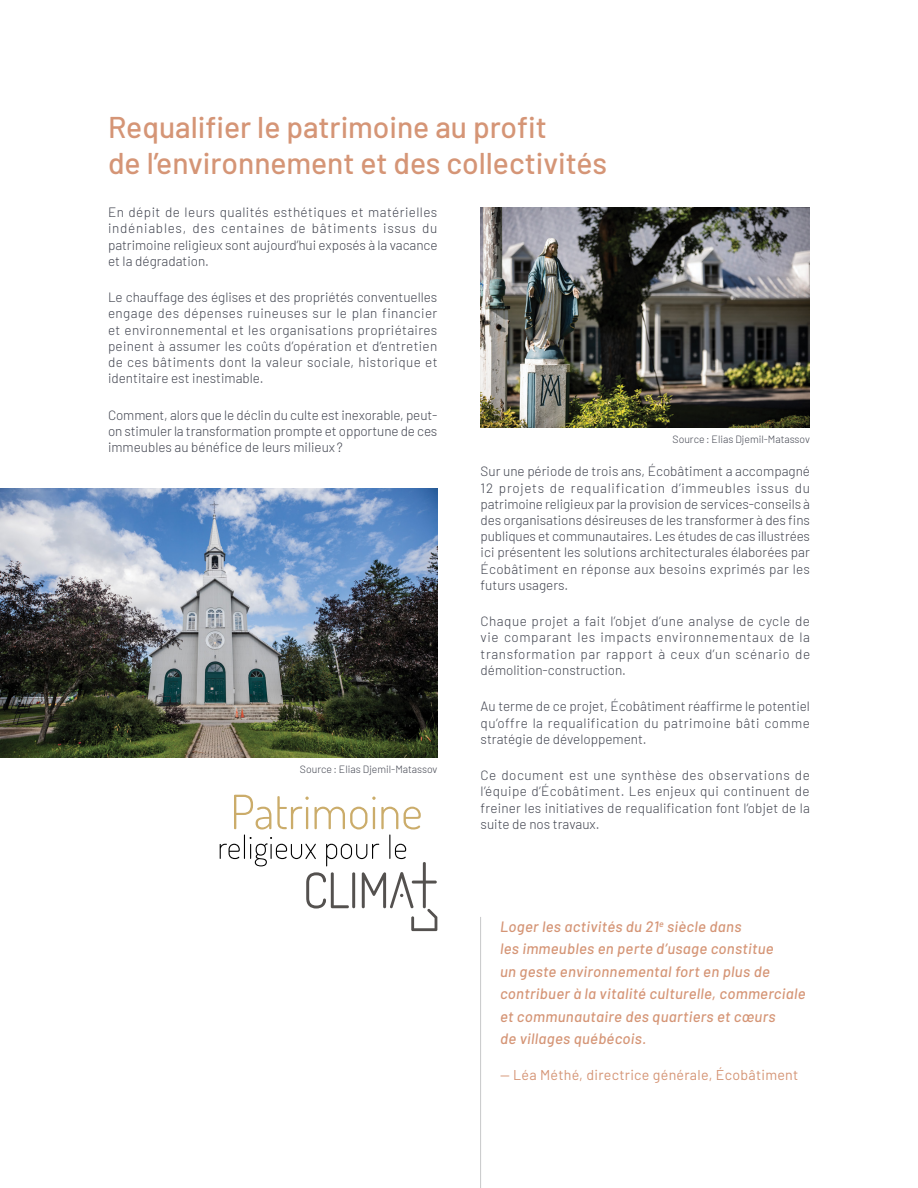
<style>
.page{position:relative;width:918px;height:1188px;background:#fff}
.page>*{position:absolute;margin:0;border:0;box-sizing:border-box;transform-origin:0 0}
.t1{font:500 30px/36px "Barlow";color:#d59576}
.t2{font:italic 500 15px/22.5px "Barlow";letter-spacing:.02em;color:#d59576}
.t3{font:14.25px "Barlow";letter-spacing:.02em;color:#d59576}
.t4{font:300 13.5px/16.2px "Barlow";color:#424550;text-align:justify}
.t5{font:300 10.5px "Barlow";color:#424550}
</style>
<div class="page">
<svg style="left:220px;top:795px;width:217px;height:136px"></svg>
<hr style="left:480px;top:917px;width:1px;height:271px;background:#c7c8ca">
<img style="left:0;top:488px;width:437px;height:269px">
<img style="left:480px;top:207px;width:330px;height:220px">
<h1 class="t1" style="left:108px;top:107px;width:501px">Requalifier le patrimoine au profit<br>de l’environnement et des collectivités</h1>
<p class="t4" style="left:108px;top:203px;width:331px">En dépit de leurs qualités esthétiques et matérielles indéniables, des centaines de bâtiments issus du patrimoine religieux sont aujourd’hui exposés à la vacance et la dégradation.</p>
<p class="t4" style="left:108px;top:288px;width:331px">Le chauffage des églises et des propriétés conventuelles engage des dépenses ruineuses sur le plan financier et environnemental et les organisations propriétaires peinent à assumer les coûts d’opération et d’entretien de ces bâtiments dont la valeur sociale, historique et identitaire est inestimable.</p>
<p class="t4" style="left:108px;top:406px;width:331px">Comment, alors que le déclin du culte est inexorable, peut&shy;on stimuler la transformation prompte et opportune de ces immeubles au bénéfice de leurs milieux ?</p>
<p class="t4" style="left:481px;top:462px;width:331px">Sur une période de trois ans, Écobâtiment a accompagné 12 projets de requalification d’immeubles issus du patrimoine religieux par la provision de services-conseils à des organisations désireuses de les transformer à des fins publiques et communautaires. Les études de cas illustrées ici présentent les solutions architecturales élaborées par Écobâtiment en réponse aux besoins exprimés par les futurs usagers.</p>
<p class="t4" style="left:481px;top:612px;width:331px">Chaque projet a fait l’objet d’une analyse de cycle de vie comparant les impacts environnementaux de la transformation par rapport à ceux d’un scénario de démolition-construction.</p>
<p class="t4" style="left:481px;top:697px;width:331px">Au terme de ce projet, Écobâtiment réaffirme le potentiel qu’offre la requalification du patrimoine bâti comme stratégie de développement.</p>
<p class="t4" style="left:481px;top:766px;width:331px">Ce document est une synthèse des observations de l’équipe d’Écobâtiment. Les enjeux qui continuent de freiner les initiatives de requalification font l’objet de la suite de nos travaux.</p>
<p class="t5" style="left:673px;top:432px;width:139px">Source: Elias Djemil-Matassov</p>
<p class="t5" style="left:300px;top:762px;width:139px">Source: Elias Djemil-Matassov</p>
<p class="t2" style="left:500px;top:914px;width:307px">Loger les activités du 21<sup>e</sup> siècle dans<br>les immeubles en perte d’usage constitue<br>un geste environnemental fort en plus de contribuer à la vitalité culturelle, commerciale et communautaire des quartiers et cœurs<br>de villages québécois.</p>
<p class="t3" style="left:500px;top:1065px;width:300px">— Léa Méthé, directrice générale, Écobâtiment</p>
</div>
